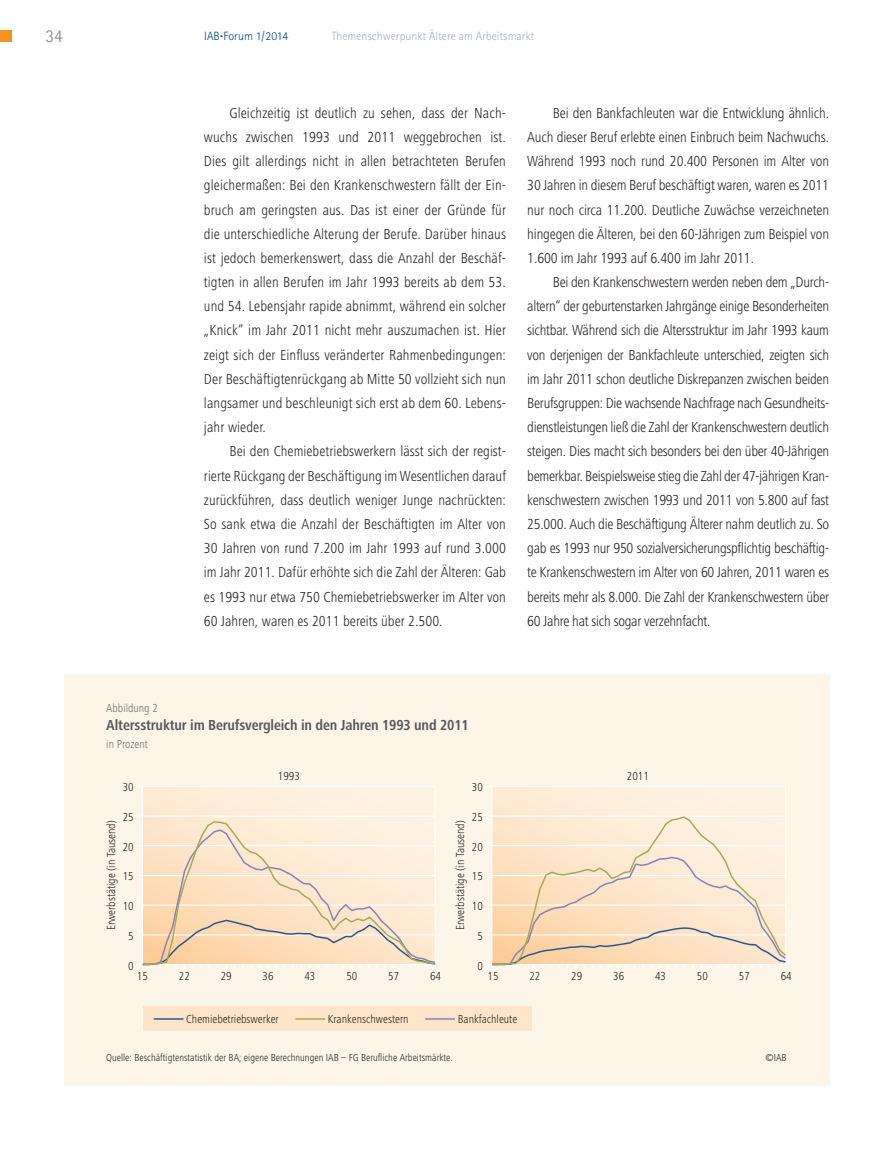
<style>
.page{position:relative;width:893px;height:1149px;background:#fff}
.page>*{position:absolute;margin:0;border:0;box-sizing:border-box;transform-origin:0 0}
.t1{font:300 18px "Rotis Sans Serif";color:#808285}
.t2{font:300 condensed 15px/24.2px "Frutiger Next LT";letter-spacing:-.01em;color:#231f20;text-align:justify}
.t3{font:700 condensed 15px "Frutiger Next LT";letter-spacing:-.01em;color:#57585a}
.t4{font:300 condensed 12px "Frutiger Next LT";color:#231f20}
.t5{font:300 12px "Rotis Sans Serif";color:#a0acce}
.t6{font:300 condensed 12px "Frutiger Next LT";color:#6c6d70}
.t7{font:300 12px "Rotis Sans Serif";color:#014081}
.t8{font:300 condensed 10.5px "Frutiger Next LT";color:#231f20}
</style>
<div class="page">
<div style="left:0;top:30px;width:12px;height:12px;background:#f7931d"></div>
<div style="left:64px;top:673px;width:765px;height:411px;background:#fef5e9"></div>
<div style="left:143px;top:1006px;width:388px;height:24px;background:#fee5ca"></div>
<hr style="left:154px;top:1017px;width:29px;height:2px;background:#285894">
<hr style="left:295px;top:1017px;width:30px;height:2px;background:#a5aa5a">
<hr style="left:425px;top:1017px;width:30px;height:2px;background:#8781bd">
<svg style="left:141px;top:786px;width:295px;height:34px"></svg>
<hr style="left:142px;top:815px;width:293px;height:1px;background:#fff">
<hr style="left:142px;top:786px;width:1px;height:178px;background:#fff">
<svg style="left:141px;top:820px;width:295px;height:145px"></svg>
<svg style="left:492px;top:786px;width:294px;height:69px"></svg>
<hr style="left:492px;top:815px;width:294px;height:1px;background:#fff">
<hr style="left:492px;top:844px;width:294px;height:2px;background:#fff">
<hr style="left:491px;top:786px;width:1px;height:178px;background:#fff">
<svg style="left:509px;top:815px;width:277px;height:40px"></svg>
<svg style="left:489px;top:855px;width:297px;height:113px;background:#f7dfc4"></svg>
<p class="t1" style="left:45px;top:29px;width:19px">34</p>
<p class="t7" style="left:204px;top:32px;width:86px">IAB <sup>.</sup> Forum 1/2014</p>
<p class="t5" style="left:332px;top:32px;width:204px">Themenschwerpunkt Ältere am Arbeitsmarkt</p>
<p class="t2" style="left:204px;top:102px;width:304px;text-indent:26px">Gleichzeitig ist deutlich zu sehen, dass der Nach&shy;wuchs zwischen 1993 und 2011 weggebrochen ist.<br>Dies gilt allerdings nicht in allen betrachteten Berufen gleichermaßen: Bei den Krankenschwestern fällt der Ein&shy;bruch am geringsten aus. Das ist einer der Gründe für die unterschiedliche Alterung der Berufe. Darüber hinaus ist jedoch bemerkenswert, dass die Anzahl der Beschäf&shy;tigten in allen Berufen im Jahr 1993 bereits ab dem 53. und 54. Lebensjahr rapide abnimmt, während ein solcher „Knick“ im Jahr 2011 nicht mehr auszumachen ist. Hier zeigt sich der Einfluss veränderter Rahmenbedingungen:<br>Der Beschäftigtenrückgang ab Mitte 50 vollzieht sich nun langsamer und beschleunigt sich erst ab dem 60. Lebens&shy;jahr wieder.</p>
<p class="t2" style="left:204px;top:441px;width:304px;text-indent:26px">Bei den Chemiebetriebswerkern lässt sich der regist&shy;rierte Rückgang der Beschäftigung im Wesentlichen darauf zurückführen, dass deutlich weniger Junge nachrückten:<br>So sank etwa die Anzahl der Beschäftigten im Alter von 30 Jahren von rund 7.200 im Jahr 1993 auf rund 3.000 im Jahr 2011. Dafür erhöhte sich die Zahl der Älteren: Gab es 1993 nur etwa 750 Chemiebetriebswerker im Alter von 60 Jahren, waren es 2011 bereits über 2.500.</p>
<p class="t2" style="left:527px;top:102px;width:303px;text-indent:26px">Bei den Bankfachleuten war die Entwicklung ähnlich.<br>Auch dieser Beruf erlebte einen Einbruch beim Nachwuchs.<br>Während 1993 noch rund 20.400 Personen im Alter von 30 Jahren in diesem Beruf beschäftigt waren, waren es 2011 nur noch circa 11.200. Deutliche Zuwächse verzeichneten hingegen die Älteren, bei den 60-Jährigen zum Beispiel von 1.600 im Jahr 1993 auf 6.400 im Jahr 2011.</p>
<p class="t2" style="left:527px;top:271px;width:303px;text-indent:26px">Bei den Krankenschwestern werden neben dem „Durch&shy;altern“ der geburtenstarken Jahrgänge einige Besonderheiten sichtbar. Während sich die Altersstruktur im Jahr 1993 kaum von derjenigen der Bankfachleute unterschied, zeigten sich im Jahr 2011 schon deutliche Diskrepanzen zwischen beiden Berufsgruppen: Die wachsende Nachfrage nach Gesundheits&shy;dienstleistungen ließ die Zahl der Krankenschwestern deutlich steigen. Dies macht sich besonders bei den über 40-Jährigen bemerkbar. Beispielsweise stieg die Zahl der 47-jährigen Kran&shy;kenschwestern zwischen 1993 und 2011 von 5.800 auf fast 25.000. Auch die Beschäftigung Älterer nahm deutlich zu. So gab es 1993 nur 950 sozialversicherungspflichtig beschäftig&shy;te Krankenschwestern im Alter von 60 Jahren, 2011 waren es bereits mehr als 8.000. Die Zahl der Krankenschwestern über 60 Jahre hat sich sogar verzehnfacht.</p>
<p class="t6" style="left:106px;top:703px;width:53px">Abbildung 2</p>
<p class="t3" style="left:106px;top:719px;width:364px">Altersstruktur im Berufsvergleich in den Jahren 1993 und 2011</p>
<p class="t6" style="left:106px;top:739px;width:43px">in Prozent</p>
<p class="t4" style="left:123px;top:782px;width:13px">30</p>
<p class="t4" style="left:123px;top:812px;width:13px">25</p>
<p class="t4" style="left:123px;top:841px;width:13px">20</p>
<p class="t4" style="left:123px;top:871px;width:13px">15</p>
<p class="t4" style="left:123px;top:901px;width:13px">10</p>
<p class="t4" style="left:128px;top:931px;width:7px">5</p>
<p class="t4" style="left:128px;top:960px;width:7px">0</p>
<p class="t4" style="left:107px;top:930px;width:112px;rotate:-90deg">Erwerbstätige (in Tausend)</p>
<p class="t4" style="left:278px;top:771px;width:24px">1993</p>
<p class="t4" style="left:472px;top:782px;width:13px">30</p>
<p class="t4" style="left:472px;top:812px;width:13px">25</p>
<p class="t4" style="left:472px;top:841px;width:13px">20</p>
<p class="t4" style="left:472px;top:871px;width:13px">15</p>
<p class="t4" style="left:472px;top:901px;width:13px">10</p>
<p class="t4" style="left:477px;top:931px;width:7px">5</p>
<p class="t4" style="left:477px;top:960px;width:7px">0</p>
<p class="t4" style="left:456px;top:930px;width:112px;rotate:-90deg">Erwerbstätige (in Tausend)</p>
<p class="t4" style="left:627px;top:771px;width:24px">2011</p>
<p class="t4" style="left:137px;top:971px;width:13px">15</p>
<p class="t4" style="left:179px;top:971px;width:13px">22</p>
<p class="t4" style="left:221px;top:971px;width:13px">29</p>
<p class="t4" style="left:263px;top:971px;width:13px">36</p>
<p class="t4" style="left:304px;top:971px;width:13px">43</p>
<p class="t4" style="left:346px;top:971px;width:13px">50</p>
<p class="t4" style="left:388px;top:971px;width:13px">57</p>
<p class="t4" style="left:430px;top:971px;width:13px">64</p>
<p class="t4" style="left:487px;top:971px;width:13px">15</p>
<p class="t4" style="left:529px;top:971px;width:13px">22</p>
<p class="t4" style="left:571px;top:971px;width:13px">29</p>
<p class="t4" style="left:613px;top:971px;width:13px">36</p>
<p class="t4" style="left:655px;top:971px;width:13px">43</p>
<p class="t4" style="left:697px;top:971px;width:13px">50</p>
<p class="t4" style="left:739px;top:971px;width:13px">57</p>
<p class="t4" style="left:781px;top:971px;width:13px">64</p>
<p class="t4" style="left:186px;top:1013px;width:94px">Chemiebetriebswerker</p>
<p class="t4" style="left:328px;top:1013px;width:82px">Krankenschwestern</p>
<p class="t4" style="left:458px;top:1013px;width:61px">Bankfachleute</p>
<p class="t8" style="left:106px;top:1053px;width:348px">Quelle: Beschäftigtenstatistik der BA; eigene Berechnungen IAB – FG Berufliche Arbeitsmärkte.</p>
<p class="t8" style="left:765px;top:1053px;width:23px">©IAB</p>
</div>
